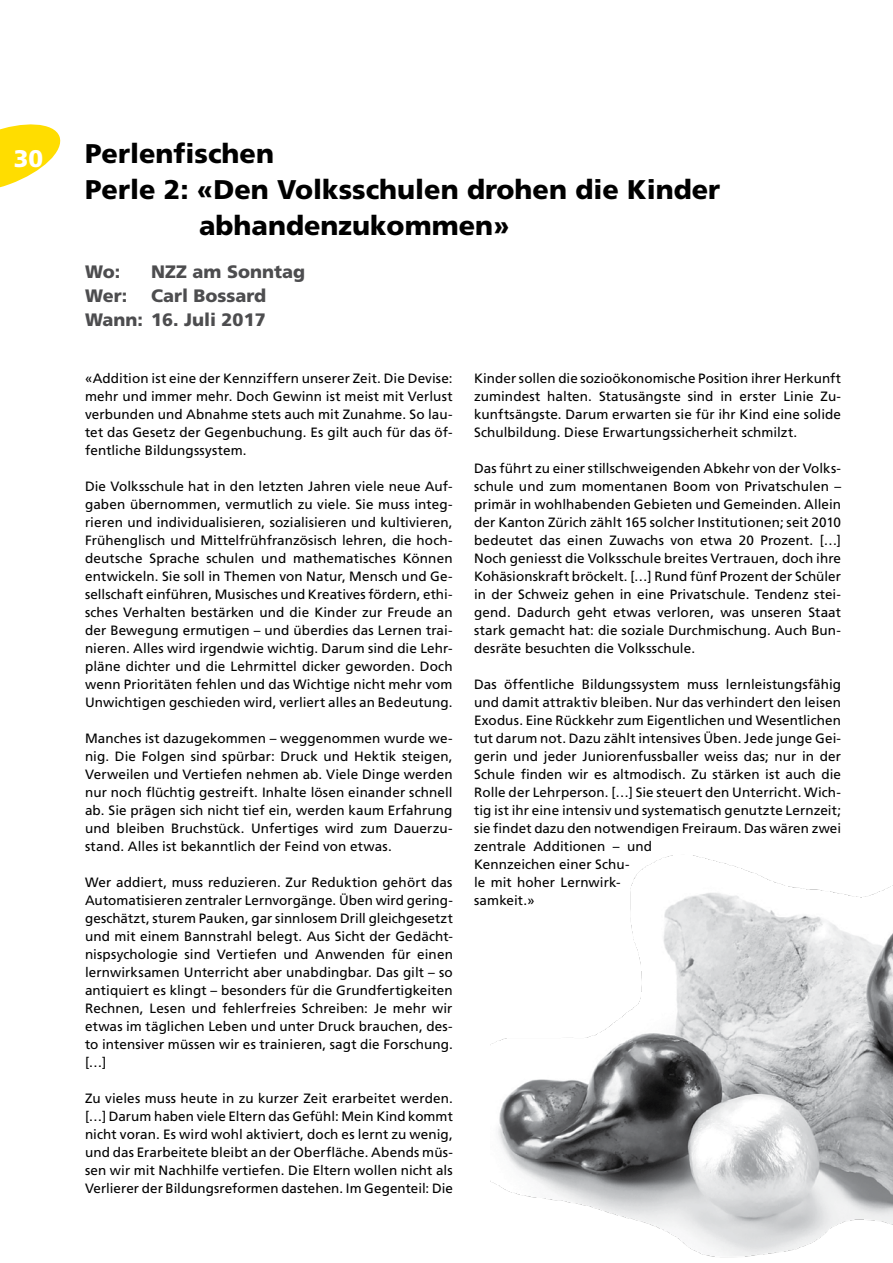
<style>
.page{position:relative;width:893px;height:1263px;background:#fff}
.page>*{position:absolute;margin:0;border:0;box-sizing:border-box;transform-origin:0 0}
.t1{font:900 27px "Frutiger LT Std";color:#000}
.t2{font:900 24px "Frutiger LT Std";color:#fff}
.t3{font:900 18px/24px "Frutiger LT Std";color:#4d4d4f;text-align:right}
.t4{font:13.5px/18px "Frutiger LT Std";letter-spacing:.005em;color:#000;text-align:justify}
</style>
<div class="page">
<svg style="left:0;top:124px;width:61px;height:64px"></svg>
<img style="left:490px;top:855px;width:403px;height:403px">
<h2 class="t2" style="left:14px;top:144px;width:31px">30</h2>
<h1 class="t1" style="left:85px;top:137px;width:191px">Perlenfischen</h1>
<h1 class="t1" style="left:85px;top:173px;width:637px">Perle 2: «Den Volksschulen drohen die Kinder</h1>
<h1 class="t1" style="left:199px;top:209px;width:312px">abhandenzukommen»</h1>
<h3 class="t3" style="left:85px;top:260px;width:37px">Wo:</h3>
<h3 class="t3" style="left:151px;top:260px;width:156px">NZZ am Sonntag</h3>
<h3 class="t3" style="left:85px;top:284px;width:44px">Wer:</h3>
<h3 class="t3" style="left:85px;top:284px;width:183px">Carl Bossard<br>Wann: 16. Juli 2017</h3>
<p class="t4" style="left:85px;top:369px;width:369px">«Addition ist eine der Kennziffern unserer Zeit. Die Devise: mehr und immer mehr. Doch Gewinn ist meist mit Verlust verbunden und Abnahme stets auch mit Zunahme. So lau&shy;tet das Gesetz der Gegenbuchung. Es gilt auch für das öf&shy;fentliche Bildungssystem.</p>
<p class="t4" style="left:85px;top:477px;width:369px">Die Volksschule hat in den letzten Jahren viele neue Auf&shy;gaben übernommen, vermutlich zu viele. Sie muss integ&shy;rieren und individualisieren, sozialisieren und kultivieren, Frühenglisch und Mittelfrühfranzösisch lehren, die hoch&shy;deutsche Sprache schulen und mathematisches Können entwickeln. Sie soll in Themen von Natur, Mensch und Ge&shy;sellschaft einführen, Musisches und Kreatives fördern, ethi&shy;sches Verhalten bestärken und die Kinder zur Freude an der Bewegung ermutigen – und überdies das Lernen trai&shy;nieren. Alles wird irgendwie wichtig. Darum sind die Lehr&shy;pläne dichter und die Lehrmittel dicker geworden. Doch wenn Prioritäten fehlen und das Wichtige nicht mehr vom Unwichtigen geschieden wird, verliert alles an Bedeutung.</p>
<p class="t4" style="left:85px;top:729px;width:369px">Manches ist dazugekommen – weggenommen wurde we&shy;nig. Die Folgen sind spürbar: Druck und Hektik steigen, Verweilen und Vertiefen nehmen ab. Viele Dinge werden nur noch flüchtig gestreift. Inhalte lösen einander schnell ab. Sie prägen sich nicht tief ein, werden kaum Erfahrung und bleiben Bruchstück. Unfertiges wird zum Dauerzu&shy;stand. Alles ist bekanntlich der Feind von etwas.</p>
<p class="t4" style="left:85px;top:873px;width:369px">Wer addiert, muss reduzieren. Zur Reduktion gehört das Automatisieren zentraler Lernvorgänge. Üben wird gering&shy;geschätzt, sturem Pauken, gar sinnlosem Drill gleichgesetzt und mit einem Bannstrahl belegt. Aus Sicht der Gedächt&shy;nispsychologie sind Vertiefen und Anwenden für einen lernwirksamen Unterricht aber unabdingbar. Das gilt – so antiquiert es klingt – besonders für die Grundfertigkeiten Rechnen, Lesen und fehlerfreies Schreiben: Je mehr wir etwas im täglichen Leben und unter Druck brauchen, des&shy;to intensiver müssen wir es trainieren, sagt die Forschung. […]</p>
<p class="t4" style="left:85px;top:1089px;width:369px">Zu vieles muss heute in zu kurzer Zeit erarbeitet werden. […] Darum haben viele Eltern das Gefühl: Mein Kind kommt nicht voran. Es wird wohl aktiviert, doch es lernt zu wenig, und das Erarbeitete bleibt an der Oberfläche. Abends müs&shy;sen wir mit Nachhilfe vertiefen. Die Eltern wollen nicht als Verlierer der Bildungsreformen dastehen. Im Gegenteil: Die</p>
<p class="t4" style="left:474px;top:369px;width:368px">Kinder sollen die sozioökonomische Position ihrer Herkunft zumindest halten. Statusängste sind in erster Linie Zu&shy;kunftsängste. Darum erwarten sie für ihr Kind eine solide Schulbildung. Diese Erwartungssicherheit schmilzt.</p>
<p class="t4" style="left:474px;top:459px;width:369px">Das führt zu einer stillschweigenden Abkehr von der Volks&shy;schule und zum momentanen Boom von Privatschulen – primär in wohlhabenden Gebieten und Gemeinden. Allein der Kanton Zürich zählt 165 solcher Institutionen; seit 2010 bedeutet das einen Zuwachs von etwa 20 Prozent. […] Noch geniesst die Volksschule breites Vertrauen, doch ihre Kohäsionskraft bröckelt. […] Rund fünf Prozent der Schüler in der Schweiz gehen in eine Privatschule. Tendenz stei&shy;gend. Dadurch geht etwas verloren, was unseren Staat stark gemacht hat: die soziale Durchmischung. Auch Bun&shy;desräte besuchten die Volksschule.</p>
<p class="t4" style="left:474px;top:675px;width:368px;text-align:left">Das öffentliche Bildungssystem muss lernleistungsfähig und damit attraktiv bleiben. Nur das verhindert den leisen Exodus. Eine Rückkehr zum Eigentlichen und Wesentlichen tut darum not. Dazu zählt intensives Üben. Jede junge Gei&shy;gerin und jeder Juniorenfussballer weiss das; nur in der Schule finden wir es altmodisch. Zu stärken ist auch die Rolle der Lehrperson. […] Sie steuert den Unterricht. Wich&shy;tig ist ihr eine intensiv und systematisch genutzte Lernzeit; sie findet dazu den notwendigen Freiraum. Das wären zwei zentrale Additionen – und<br>Kennzeichen einer Schu-<br>le mit hoher Lernwirk-<br>samkeit.»</p>
</div>
